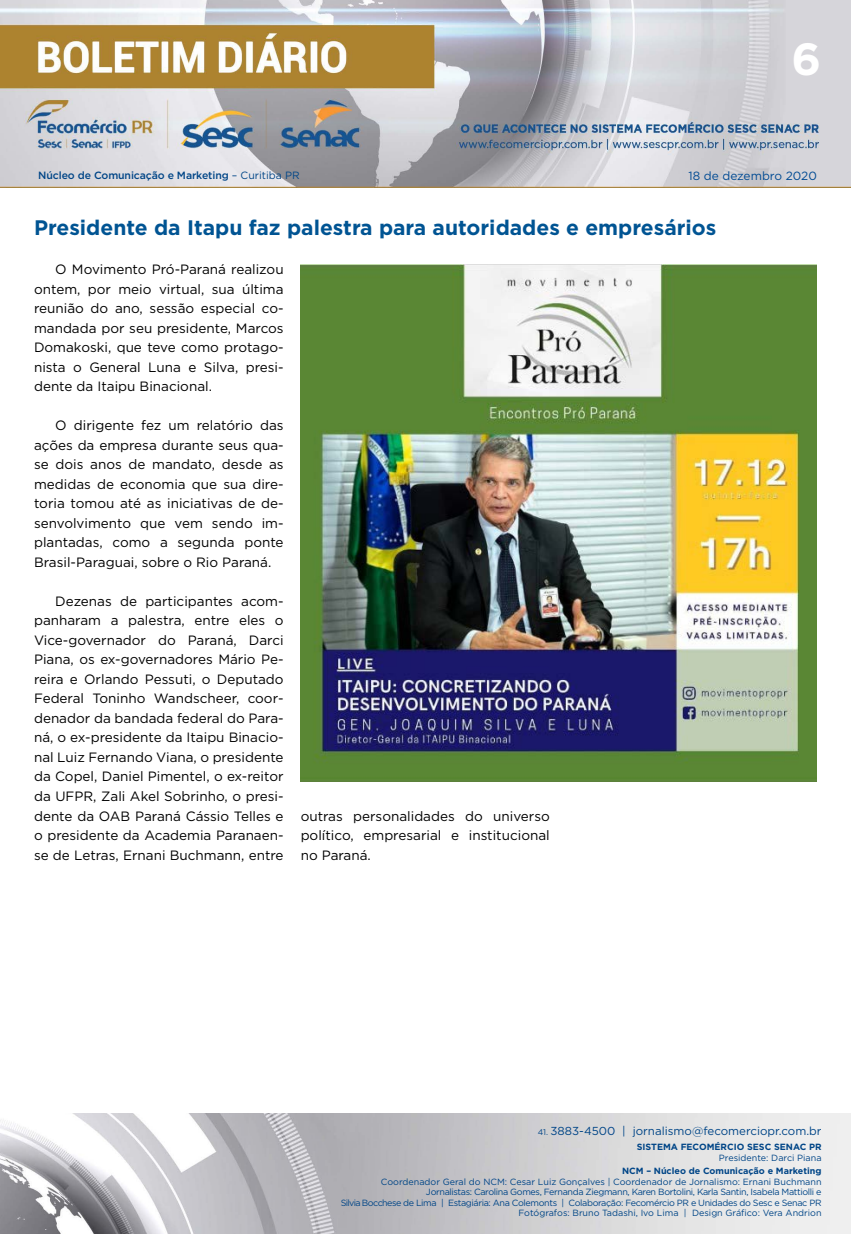
<style>
.page{position:relative;width:851px;height:1234px;background:#fff}
.page>*{position:absolute;margin:0;border:0;box-sizing:border-box;transform-origin:0 0}
.t1{font:700 45px "Gotham";color:#fff}
.t2{font:700 21px "Gotham";color:#005493}
.t3{font:13.5px/19.5px "Gotham";color:#000;text-align:justify}
.t4{font:11.85px "Gotham";color:#004a93}
.t5{font:11.55px "Gotham";color:#004587}
.t6{font:500 10.5px "Gotham";letter-spacing:-.01em;color:#004587}
.t7{font:9px/10.5px "Gotham";letter-spacing:-.04em;color:#004587;text-align:right}
.t8{font:700 9px "Gotham";color:#004587}
.t9{font:9px "Gotham";color:#004587}
.s1{font-weight:400}
.s2{font-size:8.25px}
</style>
<div class="page">
<img style="left:0;top:0;width:850px;height:188px">
<img style="left:0;top:1113px;width:850px;height:120px">
<img style="left:300px;top:265px;width:516px;height:516px">
<h1 class="t1" style="left:791px;top:29px;width:31px">6</h1>
<p class="t6" style="left:38px;top:168px;width:263px">Núcleo de Comunicação e Marketing <span class="s1">– Curitiba PR</span></p>
<p class="t4" style="left:688px;top:168px;width:130px">18 de dezembro 2020</p>
<h2 class="t2" style="left:34px;top:214px;width:683px">Presidente da Itapu faz palestra para autoridades e empresários</h2>
<p class="t3" style="left:34px;top:259px;width:251px;text-indent:21px">O Movimento Pró-Paraná realizou ontem, por meio virtual, sua última reunião do ano, sessão especial co&shy;mandada por seu presidente, Marcos Domakoski, que teve como protago&shy;nista o General Luna e Silva, presi&shy;dente da Itaipu Binacional.</p>
<p class="t3" style="left:34px;top:415px;width:251px;text-indent:21px">O dirigente fez um relatório das ações da empresa durante seus qua&shy;se dois anos de mandato, desde as medidas de economia que sua dire&shy;toria tomou até as iniciativas de de&shy;senvolvimento que vem sendo im&shy;plantadas, como a segunda ponte Brasil-Paraguai, sobre o Rio Paraná.</p>
<p class="t3" style="left:34px;top:591px;width:251px;text-indent:21px">Dezenas de participantes acom&shy;panharam a palestra, entre eles o Vice-governador do Paraná, Darci Piana, os ex-governadores Mário Pe&shy;reira e Orlando Pessuti, o Deputado Federal Toninho Wandscheer, coor&shy;denador da bandada federal do Para&shy;ná, o ex-presidente da Itaipu Binacio&shy;nal Luiz Fernando Viana, o presidente da Copel, Daniel Pimentel, o ex-reitor da UFPR, Zali Akel Sobrinho, o presi&shy;dente da OAB Paraná Cássio Telles e o presidente da Academia Paranaen&shy;se de Letras, Ernani Buchmann, entre</p>
<p class="t3" style="left:300px;top:805px;width:250px">outras personalidades do universo político, empresarial e institucional no Paraná.</p>
<p class="t5" style="left:537px;top:1123px;width:285px"><span class="s2">41.</span> 3883-4500 | jornalismo@fecomerciopr.com.br</p>
<p class="t8" style="left:636px;top:1140px;width:186px">SISTEMA FECOMÉRCIO SESC SENAC PR</p>
<p class="t9" style="left:718px;top:1151px;width:104px">Presidente: Darci Piana</p>
<p class="t8" style="left:622px;top:1164px;width:201px">NCM – Núcleo de Comunicação e Marketing</p>
<p class="t7" style="left:341px;top:1175px;width:482px">Coordenador Geral do NCM: Cesar Luiz Gonçalves | Coordenador de Jornalismo: Ernani Buchmann Jornalistas: Carolina Gomes, Fernanda Ziegmann, Karen Bortolini, Karla Santin, Isabela Mattiolli e<br>Silvia Bocchese de Lima | Estagiária: Ana Colemonts | Colaboração: Fecomércio PR e Unidades do Sesc e Senac PR Fotógrafos: Bruno Tadashi, Ivo Lima | Design Gráfico: Vera Andrion</p>
</div>
